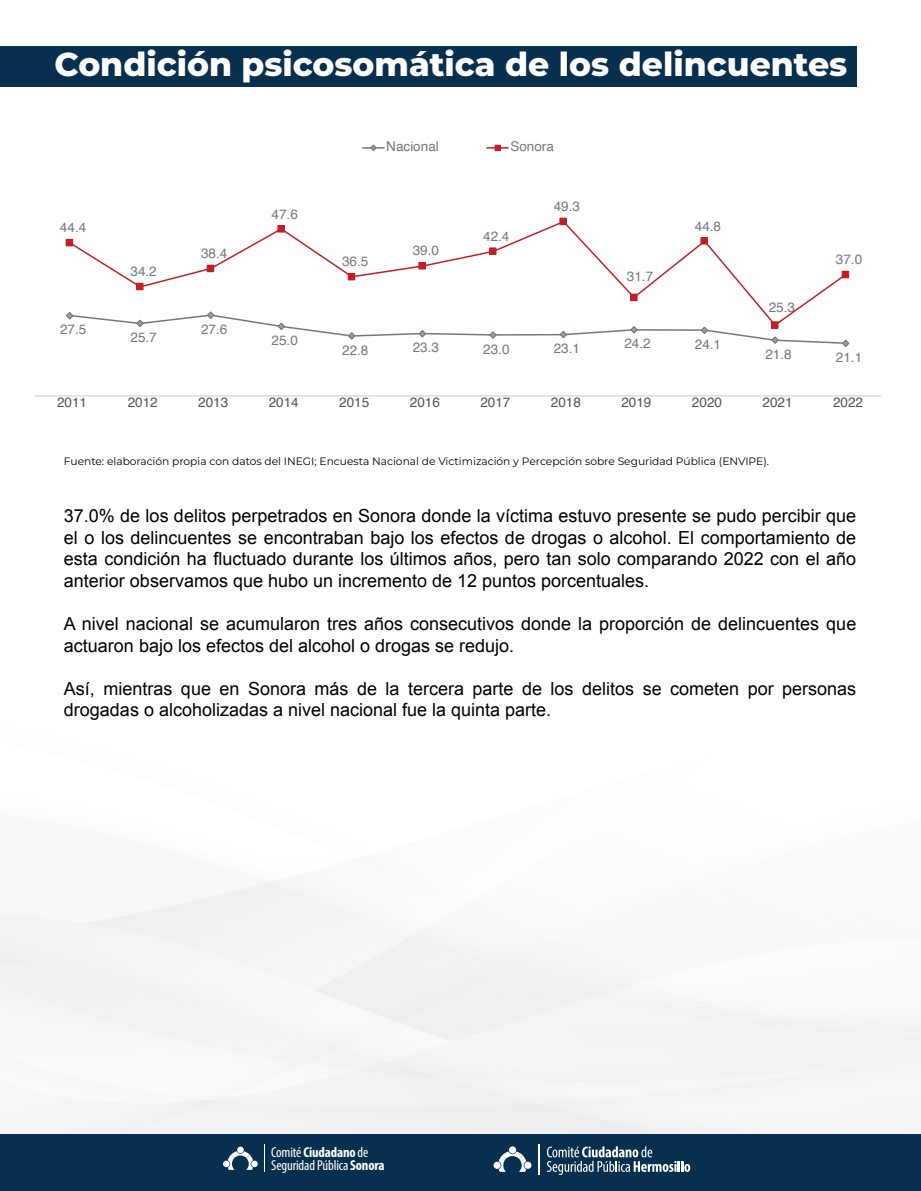
<style>
.page{position:relative;width:921px;height:1191px;background:#fff}
.page>*{position:absolute;margin:0;border:0;box-sizing:border-box;transform-origin:0 0}
.t1{font:800 33px "Montserrat";color:#fff}
.t2{font:18px/21.6px "Arial";color:#000001}
.t3{font:condensed 14.4px "Myriad Pro";letter-spacing:-.01em;color:#fff}
.t4{font:700 condensed 14.4px "Myriad Pro";letter-spacing:-.01em;color:#fff}
.t5{font:13.5px "Helvetica";color:#75787a}
.t6{font:13.5px "Helvetica";color:#515455}
.t7{font:10.65px "Montserrat";color:#000001}
.s1{font-weight:400}
.s2{font-weight:700}
</style>
<div class="page">
<div style="left:0;top:940px;width:921px;height:195px;background:#f4f4f5"></div>
<div style="left:0;top:1135px;width:921px;height:56px;background:#092f4e"></div>
<div style="left:237px;top:1147px;width:7px;height:6px;background:#fff;border-radius:50%"></div>
<div style="left:223px;top:1161px;width:7px;height:6px;background:#fff;border-radius:50%"></div>
<div style="left:251px;top:1161px;width:7px;height:6px;background:#fff;border-radius:50%"></div>
<svg style="left:228px;top:1151px;width:25px;height:19px"></svg>
<svg style="left:264px;top:1144px;width:1px;height:28px"></svg>
<div style="left:509px;top:1146px;width:7px;height:8px;background:#fff;border-radius:50%"></div>
<div style="left:494px;top:1162px;width:7px;height:7px;background:#fff;border-radius:50%"></div>
<div style="left:524px;top:1162px;width:7px;height:7px;background:#fff;border-radius:50%"></div>
<svg style="left:499px;top:1151px;width:27px;height:21px"></svg>
<svg style="left:547px;top:1146px;width:143px;height:29px"></svg>
<hr style="left:539px;top:1144px;width:1px;height:30px;background:#fff">
<div style="left:0;top:46px;width:856px;height:41px;background:#092f4e"></div>
<hr style="left:34px;top:395px;width:847px;height:1px;background:#d0d1d1">
<svg style="left:68px;top:223px;width:780px;height:87px"></svg>
<div style="left:66px;top:239px;width:7px;height:7px;background:#c22025"></div>
<div style="left:137px;top:283px;width:6px;height:7px;background:#c22025"></div>
<div style="left:136px;top:283px;width:8px;height:7px;border:1px solid #c22025"></div>
<div style="left:207px;top:265px;width:7px;height:7px;background:#c22025"></div>
<svg style="left:279px;top:227px;width:4px;height:4px"></svg>
<div style="left:277px;top:225px;width:8px;height:8px;border:1px solid #c22025"></div>
<div style="left:348px;top:273px;width:7px;height:7px;background:#c22025"></div>
<svg style="left:420px;top:264px;width:4px;height:4px"></svg>
<div style="left:418px;top:262px;width:8px;height:8px;border:1px solid #c22025"></div>
<svg style="left:491px;top:249px;width:4px;height:4px"></svg>
<div style="left:489px;top:247px;width:8px;height:8px;border:1px solid #c22025"></div>
<div style="left:560px;top:218px;width:6px;height:7px;background:#c22025"></div>
<div style="left:559px;top:218px;width:8px;height:7px;border:1px solid #c22025"></div>
<div style="left:631px;top:294px;width:6px;height:7px;background:#c22025"></div>
<div style="left:630px;top:294px;width:8px;height:7px;border:1px solid #c22025"></div>
<svg style="left:702px;top:239px;width:4px;height:4px"></svg>
<div style="left:700px;top:237px;width:8px;height:8px;border:1px solid #c22025"></div>
<svg style="left:66px;top:310px;width:784px;height:37px"></svg>
<div style="left:771px;top:321px;width:8px;height:8px;border:1px solid #c22025"></div>
<div style="left:842px;top:271px;width:7px;height:7px;background:#c22025"></div>
<hr style="left:363px;top:147px;width:21px;height:2px;background:#75787a">
<svg style="left:369px;top:144px;width:9px;height:7px"></svg>
<hr style="left:487px;top:147px;width:21px;height:2px;background:#c22025">
<svg style="left:495px;top:145px;width:6px;height:6px"></svg>
<h1 class="t1" style="left:55px;top:42px;width:794px">Condición psicosomática de los delincuentes</h1>
<p class="t5" style="left:60px;top:217px;width:28px">44.4</p>
<p class="t5" style="left:60px;top:319px;width:28px">27.5</p>
<p class="t5" style="left:131px;top:261px;width:28px">34.2</p>
<p class="t5" style="left:131px;top:327px;width:28px">25.7</p>
<p class="t5" style="left:201px;top:243px;width:28px">38.4</p>
<p class="t5" style="left:201px;top:319px;width:28px">27.6</p>
<p class="t5" style="left:272px;top:203px;width:28px">47.6</p>
<p class="t5" style="left:272px;top:330px;width:28px">25.0</p>
<p class="t5" style="left:386px;top:135px;width:54px">Nacional</p>
<p class="t5" style="left:510px;top:135px;width:45px">Sonora</p>
<p class="t5" style="left:342px;top:251px;width:28px">36.5</p>
<p class="t5" style="left:413px;top:240px;width:28px">39.0</p>
<p class="t5" style="left:483px;top:226px;width:28px">42.4</p>
<p class="t5" style="left:554px;top:196px;width:28px">49.3</p>
<p class="t5" style="left:342px;top:339px;width:28px">22.8</p>
<p class="t5" style="left:413px;top:337px;width:28px">23.3</p>
<p class="t5" style="left:483px;top:339px;width:28px">23.0</p>
<p class="t5" style="left:554px;top:338px;width:28px">23.1</p>
<p class="t5" style="left:627px;top:266px;width:28px">31.7</p>
<p class="t5" style="left:695px;top:215px;width:28px">44.8</p>
<p class="t5" style="left:624px;top:333px;width:28px">24.2</p>
<p class="t5" style="left:695px;top:334px;width:28px">24.1</p>
<p class="t5" style="left:769px;top:297px;width:28px">25.3</p>
<p class="t5" style="left:836px;top:249px;width:28px">37.0</p>
<p class="t5" style="left:765px;top:344px;width:28px">21.8</p>
<p class="t5" style="left:836px;top:347px;width:28px">21.1</p>
<p class="t6" style="left:57px;top:392px;width:32px">2011</p>
<p class="t6" style="left:128px;top:392px;width:32px">2012</p>
<p class="t6" style="left:198px;top:392px;width:32px">2013</p>
<p class="t6" style="left:269px;top:392px;width:32px">2014</p>
<p class="t6" style="left:339px;top:392px;width:32px">2015</p>
<p class="t6" style="left:410px;top:392px;width:32px">2016</p>
<p class="t6" style="left:480px;top:392px;width:32px">2017</p>
<p class="t6" style="left:551px;top:392px;width:32px">2018</p>
<p class="t6" style="left:621px;top:392px;width:32px">2019</p>
<p class="t6" style="left:692px;top:392px;width:32px">2020</p>
<p class="t6" style="left:763px;top:392px;width:32px">2021</p>
<p class="t6" style="left:833px;top:392px;width:32px">2022</p>
<p class="t7" style="left:64px;top:454px;width:707px">Fuente: elaboración propia con datos del INEGI; Encuesta Nacional de Victimización y Percepción sobre Seguridad Pública (ENVIPE).</p>
<p class="t2" style="left:64px;top:505px;width:794px;text-align:justify">37.0% de los delitos perpetrados en Sonora donde la víctima estuvo presente se pudo percibir que el o los delincuentes se encontraban bajo los efectos de drogas o alcohol. El comportamiento de esta condición ha fluctuado durante los últimos años, pero tan solo comparando 2022 con el año anterior observamos que hubo un incremento de 12 puntos porcentuales.</p>
<p class="t2" style="left:64px;top:613px;width:794px">A nivel nacional se acumularon tres años consecutivos donde la proporción de delincuentes que actuaron bajo los efectos del alcohol o drogas se redujo.</p>
<p class="t2" style="left:64px;top:678px;width:794px">Así, mientras que en Sonora más de la tercera parte de los delitos se cometen por personas drogadas o alcoholizadas a nivel nacional fue la quinta parte.</p>
<p class="t4" style="left:271px;top:1143px;width:99px"><span class="s1">Comité</span>Ciudadano <span class="s1">de</span></p>
<p class="t3" style="left:271px;top:1156px;width:115px">SeguridadPública<span class="s2">Sonora</span></p>
</div>
